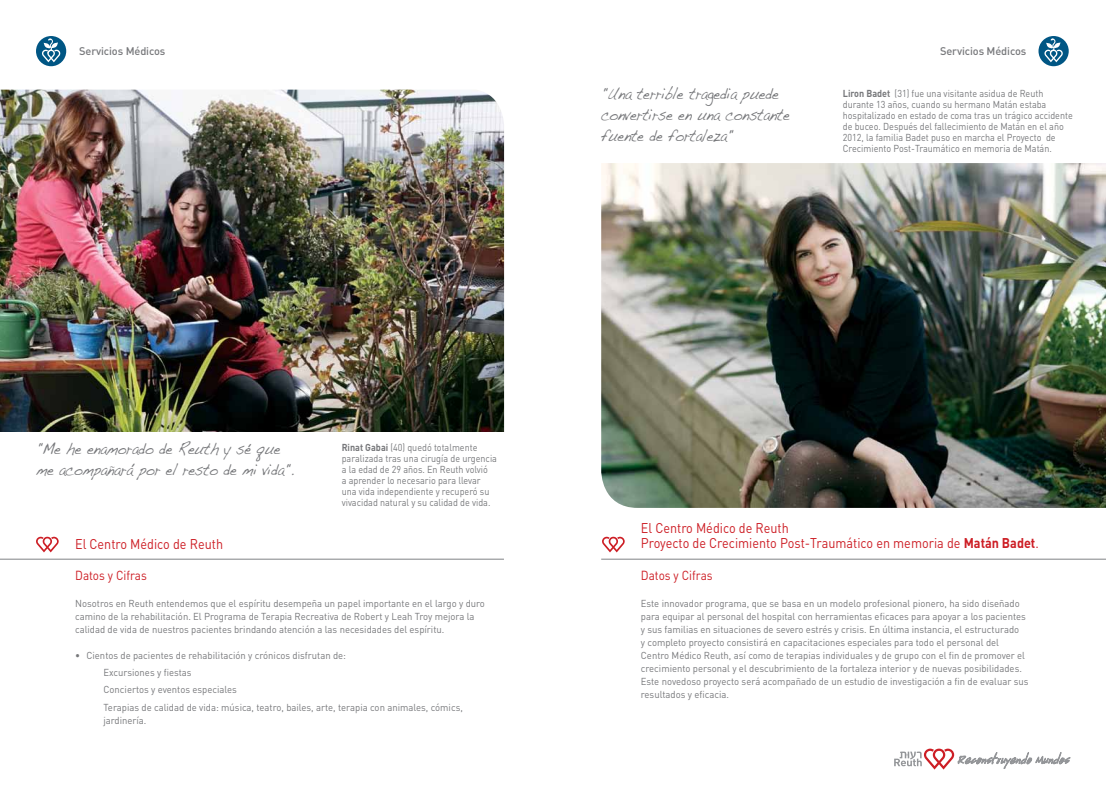
<style>
.page{position:relative;width:1106px;height:794px;background:#fff}
.page>*{position:absolute;margin:0;border:0;box-sizing:border-box;transform-origin:0 0}
.t1{font:17px/21px "Handwriting Dakota";letter-spacing:-.01em;color:#77787b;scale:.8 1}
.t2{font:14px/15px "DIN";color:#cd1e25;scale:.9 1}
.t3{font:13px "DIN";color:#cd1e25;scale:.9 1}
.t4{font:500 11px "DIN";letter-spacing:-.01em;color:#77787b}
.t5{font:10px/13px "DIN";color:#77787b;scale:.95 1}
.t6{font:10px/11px "DIN";color:#77787b;scale:.9 1}
.s1{font-weight:700}
</style>
<div class="page">
<svg style="left:36px;top:537px;width:23px;height:15px"></svg>
<svg style="left:602px;top:537px;width:22px;height:15px"></svg>
<hr style="left:0;top:559px;width:504px;height:1px;background:#808285">
<hr style="left:601px;top:559px;width:505px;height:1px;background:#808285">
<svg style="left:894px;top:748px;width:176px;height:21px"></svg>
<img style="left:0;top:90px;width:504px;height:342px">
<img style="left:601px;top:163px;width:505px;height:345px">
<div style="left:1038px;top:36px;width:30px;height:30px;background:#005684;border-radius:50%"></div>
<svg style="left:1044px;top:36px;width:18px;height:26px"></svg>
<div style="left:36px;top:36px;width:30px;height:30px;background:#005684;border-radius:50%"></div>
<svg style="left:42px;top:36px;width:18px;height:26px"></svg>
<p class="t4" style="left:79px;top:44px;width:88px">Servicios Médicos</p>
<p class="t4" style="left:940px;top:44px;width:88px">Servicios Médicos</p>
<h1 class="t1" style="left:601px;top:83px;width:237px">"Una terrible tragedia puede convertirse en una constante fuente de fortaleza״</h1>
<p class="t6" style="left:842px;top:88px;width:257px"><span class="s1">Liron Badet</span> (31) fue una visitante asidua de Reuth durante 13 años, cuando su hermano Matán estaba hospitalizado en estado de coma tras un trágico accidente de buceo. Después del fallecimiento de Matán en el año 2012, la familia Badet puso en marcha el Proyecto de Crecimiento Post-Traumático en memoria de Matán.</p>
<h1 class="t1" style="left:36px;top:438px;width:324px">"Me he enamorado de Reuth y sé que me acompañará por el resto de mi vida".</h1>
<h2 class="t2" style="left:75px;top:536px;width:166px">El Centro Médico de Reuth</h2>
<p class="t6" style="left:342px;top:441px;width:174px"><span class="s1">Rinat Gabai</span> (40) quedó totalmente paralizada tras una cirugía de urgencia a la edad de 29 años. En Reuth volvió<br>a aprender lo necesario para llevar una vida independiente y recuperó su vivacidad natural y su calidad de vida.</p>
<h2 class="t2" style="left:641px;top:520px;width:443px">El Centro Médico de Reuth<br>Proyecto de Crecimiento Post-Traumático en memoria de <span class="s1">Matán Badet</span>.</h2>
<h3 class="t3" style="left:75px;top:567px;width:81px">Datos y Cifras</h3>
<h3 class="t3" style="left:641px;top:567px;width:81px">Datos y Cifras</h3>
<p class="t5" style="left:75px;top:596px;width:433px">Nosotros en Reuth entendemos que el espíritu desempeña un papel importante en el largo y duro camino de la rehabilitación. El Programa de Terapia Recreativa de Robert y Leah Troy mejora la calidad de vida de nuestros pacientes brindando atención a las necesidades del espíritu.</p>
<p class="t5" style="left:103px;top:646px;width:380px;line-height:17.2px;text-indent:-28px">• Cientos de pacientes de rehabilitación y crónicos disfrutan de:<br>Excursiones y fiestas<br>Conciertos y eventos especiales<br>Terapias de calidad de vida: música, teatro, bailes, arte, terapia con animales, cómics,</p>
<p class="t5" style="left:103px;top:713px;width:47px">jardinería.</p>
<p class="t5" style="left:641px;top:596px;width:409px">Este innovador programa, que se basa en un modelo profesional pionero, ha sido diseñado para equipar al personal del hospital con herramientas eficaces para apoyar a los pacientes y sus familias en situaciones de severo estrés y crisis. En última instancia, el estructurado<br>y completo proyecto consistirá en capacitaciones especiales para todo el personal del Centro Médico Reuth, así como de terapias individuales y de grupo con el fin de promover el crecimiento personal y el descubrimiento de la fortaleza interior y de nuevas posibilidades.<br>Este novedoso proyecto será acompañado de un estudio de investigación a fin de evaluar sus resultados y eficacia.</p>
</div>
